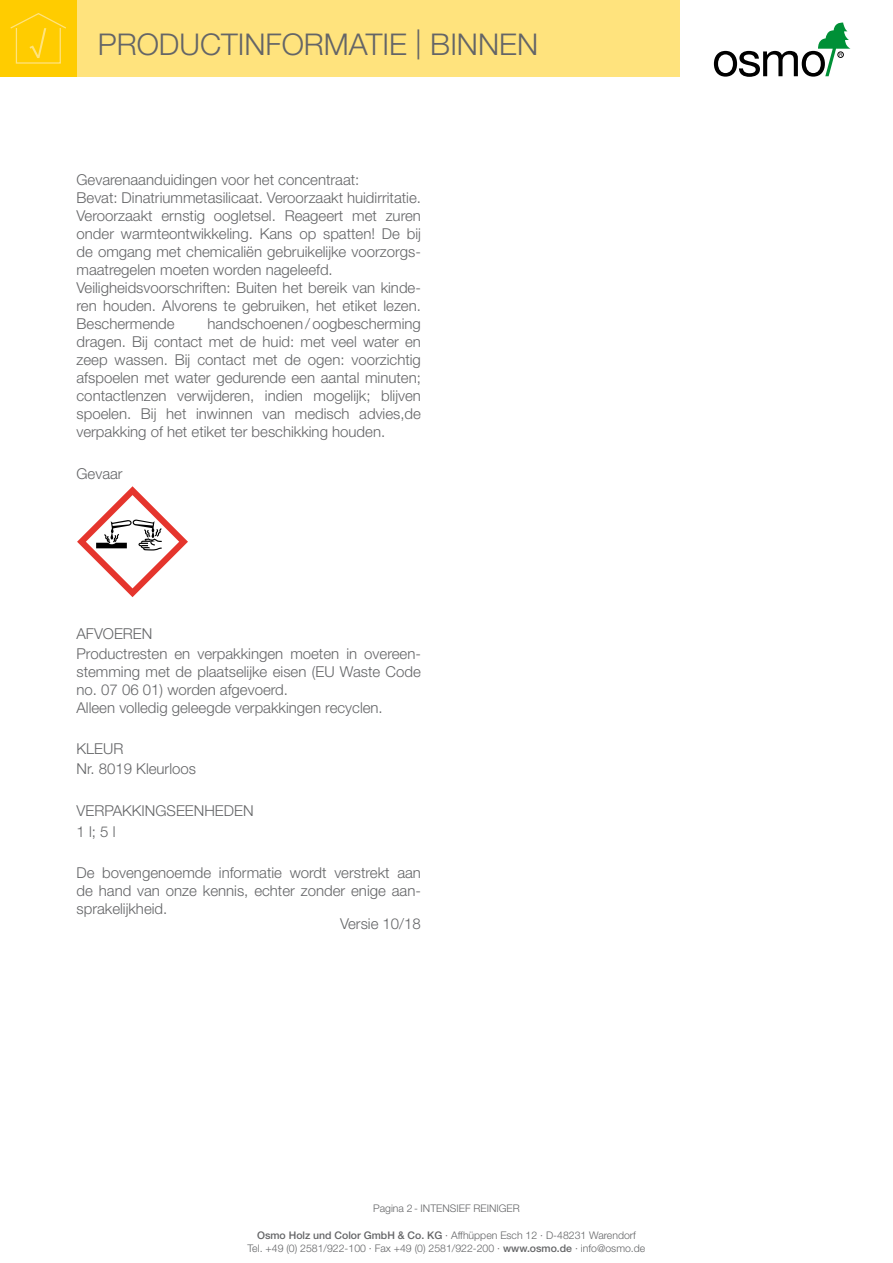
<style>
.page{position:relative;width:893px;height:1263px;background:#fff}
.page>*{position:absolute;margin:0;border:0;box-sizing:border-box;transform-origin:0 0}
.t1{font:300 30px "Helvetica Neue";color:#646567}
.t2{font:300 15px/18px "Helvetica Neue";color:#646567}
.t3{font:300 10.5px/12.6px "Helvetica Neue";color:#646567;text-align:center}
.s1{font-weight:500}
</style>
<div class="page">
<div style="left:77px;top:0;width:603px;height:77px;background:#ffe37d"></div>
<div style="left:0;top:0;width:77px;height:77px;background:#fc0"></div>
<svg style="left:10px;top:13px;width:56px;height:51px"></svg>
<svg style="left:714px;top:23px;width:136px;height:54px"></svg>
<svg style="left:77px;top:486px;width:111px;height:111px"></svg>
<h1 class="t1" style="left:98px;top:29px;width:442px">PRODUCTINFORMATIE | BINNEN</h1>
<p class="t2" style="left:77px;top:171px;width:346px">Gevarenaanduidingen voor het concentraat:<br>Bevat: Dinatriummetasilicaat. Veroorzaakt huidirritatie.<br>Veroorzaakt ernstig oogletsel. Reageert met zuren onder warmteontwikkeling. Kans op spatten! De bij de omgang met chemicaliën gebruikelijke voorzorgs&shy;maatregelen moeten worden nageleefd.<br>Veiligheidsvoorschriften: Buiten het bereik van kinde&shy;ren houden. Alvorens te gebruiken, het etiket lezen.<br>Beschermende</p>
<p class="t2" style="left:77px;top:315px;width:346px;text-align:justify;text-indent:131px">handschoenen / oogbescherming dragen. Bij contact met de huid: met veel water en zeep wassen. Bij contact met de ogen: voorzichtig afspoelen met water gedurende een aantal minuten; contactlenzen verwijderen, indien mogelijk; blijven spoelen. Bij het inwinnen van medisch advies,de verpakking of het etiket ter beschikking houden.</p>
<p class="t2" style="left:77px;top:465px;width:48px">Gevaar</p>
<p class="t2" style="left:77px;top:623px;width:346px;line-height:20.1px">AFVOEREN<br>Productresten en verpakkingen moeten in overeen-</p>
<p class="t2" style="left:77px;top:663px;width:346px">stemming met de plaatselijke eisen (EU Waste Code no. 07 06 01) worden afgevoerd.<br>Alleen volledig geleegde verpakkingen recyclen.</p>
<p class="t2" style="left:77px;top:739px;width:121px;line-height:20.1px">KLEUR<br>Nr. 8019 Kleurloos</p>
<p class="t2" style="left:77px;top:801px;width:179px;line-height:20.1px">VERPAKKINGSEENHEDEN<br>1 l; 5 l</p>
<p class="t2" style="left:77px;top:864px;width:346px;text-align:justify">De bovengenoemde informatie wordt verstrekt aan de hand van onze kennis, echter zonder enige aan&shy;sprakelijkheid.</p>
<p class="t2" style="left:340px;top:915px;width:82px">Versie 10/18</p>
<p class="t3" style="left:373px;top:1202px;width:148px">Pagina 2 - INTENSIEF REINIGER</p>
<p class="t3" style="left:248px;top:1229px;width:399px"><span class="s1">Osmo Holz und Color GmbH &amp; Co. KG</span> · Affhüppen Esch 12 · D-48231 Warendorf<br>Tel. +49 (0) 2581/922-100 · Fax +49 (0) 2581/922-200 · <span class="s1">www.osmo.de</span> · info@osmo.de</p>
</div>
